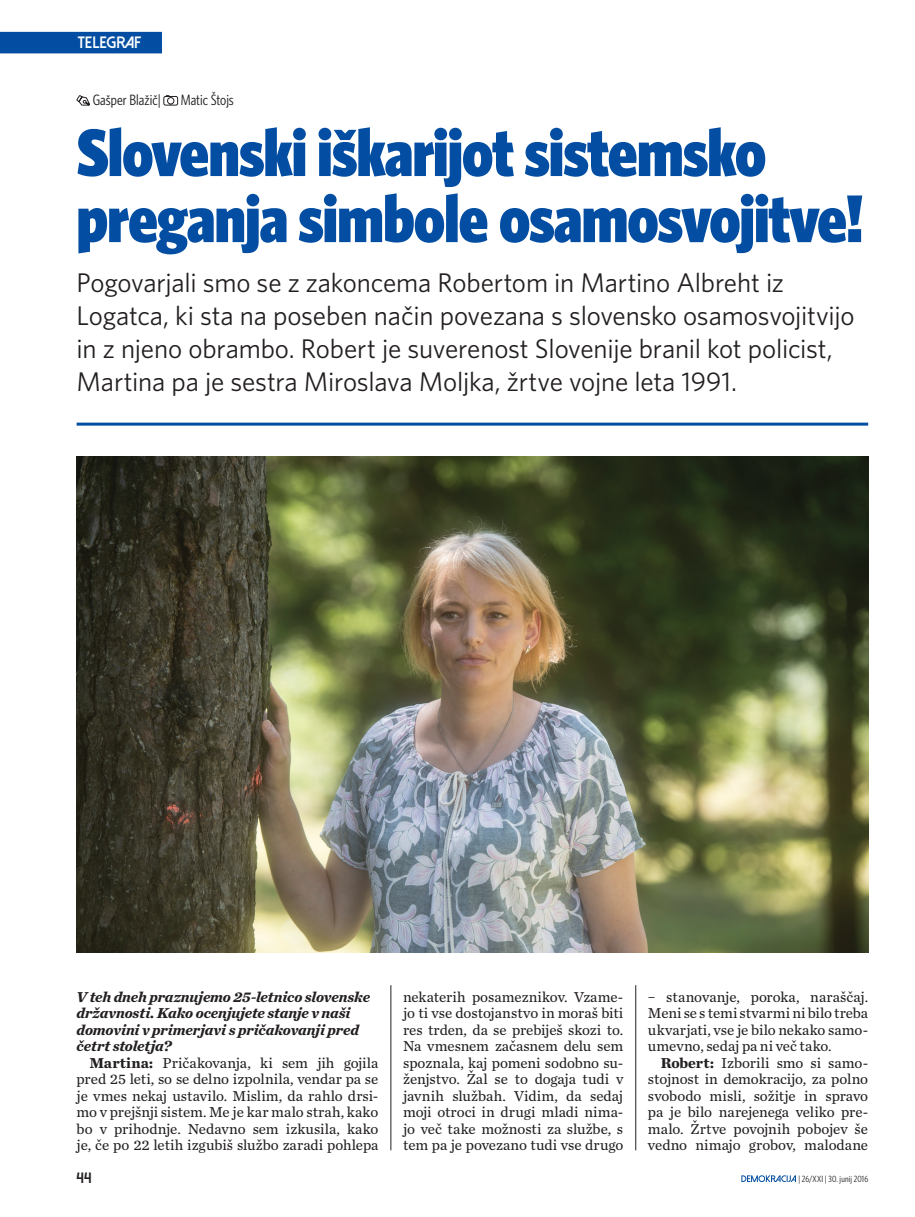
<style>
.page{position:relative;width:915px;height:1217px;background:#fff}
.page>*{position:absolute;margin:0;border:0;box-sizing:border-box;transform-origin:0 0}
.t1{font:900 67.5px/66px "Whitney Condensed";letter-spacing:-.015em;color:#034ea2}
.t2{font:27px/33px "Whitney";letter-spacing:-.01em;color:#231f20}
.t3{font:800 16.5px "Dolce Vita";letter-spacing:-.015em;color:#fff}
.t4{font:15px/16.5px "Chronicle Text G2";color:#231f20;text-align:justify}
.t5{font:italic 700 15px/16.5px "Chronicle Text G2";letter-spacing:-.01em;color:#231f20}
.t6{font:15px "Whitney Condensed";color:#231f20}
.t7{font:800 15px "Dolce Vita";color:#231f20;scale:1.1 1}
.t8{font:9px "Whitney Condensed";letter-spacing:.02em;color:#231f20}
.s1{font-weight:700}
</style>
<div class="page">
<svg style="left:741px;top:1175px;width:54px;height:6px"></svg>
<div style="left:0;top:32px;width:161px;height:21px;background:#034ea2"></div>
<hr style="left:77px;top:422px;width:790px;height:3px;background:#034ea2">
<svg style="left:76px;top:95px;width:14px;height:11px"></svg>
<svg style="left:163px;top:95px;width:15px;height:11px"></svg>
<hr style="left:390px;top:984px;width:1px;height:165px;background:#231f20">
<hr style="left:635px;top:984px;width:1px;height:165px;background:#231f20">
<img style="left:77px;top:456px;width:790px;height:495px">
<p class="t3" style="left:77px;top:34px;width:65px">TELEGRAF</p>
<p class="t6" style="left:93px;top:91px;width:70px">Gašper Blažič|</p>
<p class="t6" style="left:181px;top:91px;width:55px">Matic Štojs</p>
<h1 class="t1" style="left:77px;top:116px;width:788px">Slovenski iškarijot sistemsko preganja simbole osamosvojitve!</h1>
<p class="t2" style="left:77px;top:265px;width:779px">Pogovarjali smo se z zakoncema Robertom in Martino Albreht iz Logatca, ki sta na poseben način povezana s slovensko osamosvojitvijo in z njeno obrambo. Robert je suverenost Slovenije branil kot policist, Martina pa je sestra Miroslava Moljka, žrtve vojne leta 1991.</p>
<p class="t5" style="left:77px;top:987px;width:295px">V teh dneh praznujemo 25-letnico slovenske državnosti. Kako ocenjujete stanje v naši domovini v primerjavi s pričakovanji pred četrt stoletja?</p>
<p class="t4" style="left:77px;top:1053px;width:303px;text-indent:13px"><span class="s1">Martina:</span> Pričakovanja, ki sem jih gojila pred 25 leti, so se delno izpolnila, vendar pa se je vmes nekaj ustavilo. Mislim, da rahlo drsi&shy;mo v prejšnji sistem. Me je kar malo strah, kako bo v prihodnje. Nedavno sem izkusila, kako je, če po 22 letih izgubiš službo zaradi pohlepa</p>
<p class="t4" style="left:403px;top:987px;width:222px">nekaterih posameznikov. Vzame&shy;jo ti vse dostojanstvo in moraš biti res trden, da se prebiješ skozi to.<br>Na vmesnem začasnem delu sem spoznala, kaj pomeni sodobno su&shy;ženjstvo. Žal se to dogaja tudi v javnih službah. Vidim, da sedaj moji otroci in drugi mladi nima&shy;jo več take možnosti za službe, s tem pa je povezano tudi vse drugo</p>
<p class="t4" style="left:647px;top:987px;width:222px">− stanovanje, poroka, naraščaj.<br>Meni se s temi stvarmi ni bilo treba ukvarjati, vse je bilo nekako samo&shy;umevno, sedaj pa ni več tako.</p>
<p class="t4" style="left:647px;top:1053px;width:222px;text-indent:13px"><span class="s1">Robert:</span> Izborili smo si samo&shy;stojnost in demokracijo, za polno svobodo misli, sožitje in spravo pa je bilo narejenega veliko pre&shy;malo. Žrtve povojnih pobojev še vedno nimajo grobov, malodane</p>
<p class="t7" style="left:77px;top:1169px;width:15px">44</p>
<p class="t8" style="left:798px;top:1173px;width:71px">| 26/XXI | 30. junij 2016</p>
</div>
